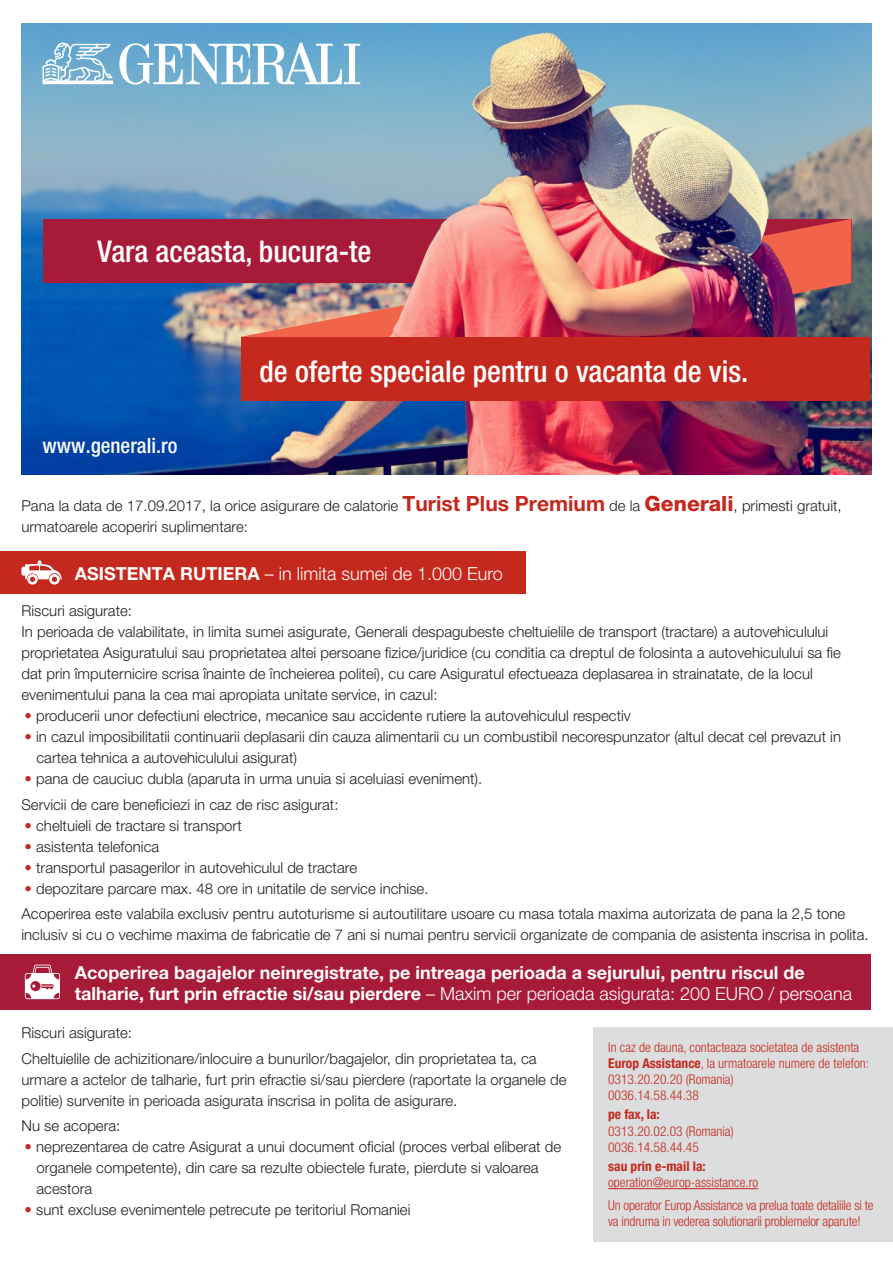
<style>
.page{position:relative;width:893px;height:1263px;background:#fff}
.page>*{position:absolute;margin:0;border:0;box-sizing:border-box;transform-origin:0 0}
.t1{font:500 condensed 30px "Helvetica Neue LT Pro";color:#fff}
.t2{font:500 condensed 21px "Helvetica Neue LT Pro";color:#fff}
.t3{font:700 18px/21.6px "Helvetica Neue LT Pro";color:#fff}
.t4{font:300 18px "Helvetica Neue LT Pro";color:#fff}
.t5{font:300 15px/21px "Helvetica Neue LT Pro";color:#231f20}
.t6{font:300 condensed 13.5px/16.2px "Helvetica Neue LT Pro";color:#c5281c}
.t7{font:700 condensed 13.5px "Helvetica Neue LT Pro";color:#c5281c}
.s1{font-weight:700;font-size:21px;color:#c5281c}
.s2{font-weight:800;font-size:21px;color:#c5281c}
.s3{font-weight:700}
.s4{color:#c5281c}
.s5{font-weight:300}
</style>
<div class="page">
<img style="left:21px;top:24px;width:851px;height:450px">
<div style="left:43px;top:219px;width:808px;height:64px;background:#a81b38"></div>
<img style="left:241px;top:219px;width:610px;height:179px">
<div style="left:242px;top:337px;width:628px;height:63px;background:#c5281c"></div>
<svg style="left:119px;top:43px;width:241px;height:42px"></svg>
<svg style="left:43px;top:42px;width:70px;height:42px"></svg>
<div style="left:0;top:551px;width:525px;height:43px;background:#c5281c"></div>
<div style="left:0;top:954px;width:870px;height:56px;background:#a81b38"></div>
<div style="left:21px;top:566px;width:5px;height:10px;background:#fff;border-radius:2px"></div>
<svg style="left:25px;top:561px;width:37px;height:24px"></svg>
<svg style="left:25px;top:965px;width:35px;height:34px"></svg>
<div style="left:594px;top:1027px;width:299px;height:215px;background:#dcddde"></div>
<hr style="left:608px;top:1188px;width:150px;height:1px;background:#c5281c">
<h1 class="t1" style="left:98px;top:233px;width:275px">Vara aceasta, bucura-te</h1>
<h1 class="t1" style="left:260px;top:354px;width:490px">de oferte speciale pentru o vacanta de vis.</h1>
<h2 class="t2" style="left:43px;top:433px;width:136px">www.generali.ro</h2>
<p class="t5" style="left:22px;top:495px;width:822px">Pana la data de 17.09.2017, la orice asigurare de calatorie <span class="s1">Turist Plus Premium</span> de la <span class="s2">Generali</span>, primesti gratuit, urmatoarele acoperiri suplimentare:</p>
<p class="t4" style="left:75px;top:562px;width:430px"><span class="s3">ASISTENTA RUTIERA</span> – in limita sumei de 1.000 Euro</p>
<p class="t5" style="left:22px;top:600px;width:821px">Riscuri asigurate:<br>In perioada de valabilitate, in limita sumei asigurate, Generali despagubeste cheltuielile de transport (tractare) a autovehiculului proprietatea Asiguratului sau proprietatea altei persoane fizice/juridice (cu conditia ca dreptul de folosinta a autovehiculului sa fie dat prin împuternicire scrisa înainte de încheierea politei), cu care Asiguratul efectueaza deplasarea in strainatate, de la locul evenimentului pana la cea mai apropiata unitate service, in cazul:</p>
<p class="t5" style="left:25px;top:705px;width:608px"><span class="s4">•</span> producerii unor defectiuni electrice, mecanice sau accidente rutiere la autovehiculul respectiv</p>
<p class="t5" style="left:37px;top:726px;width:806px;text-indent:-12px"><span class="s4">•</span> in cazul imposibilitatii continuarii deplasarii din cauza alimentarii cu un combustibil necorespunzator (altul decat cel prevazut in cartea tehnica a autovehiculului asigurat)</p>
<p class="t5" style="left:22px;top:766px;width:462px;line-height:25.5px"><span class="s4">•</span> pana de cauciuc dubla (aparuta in urma unuia si aceluiasi eveniment).<br>Servicii de care beneficiezi in caz de risc asigurat:</p>
<p class="t5" style="left:25px;top:815px;width:219px"><span class="s4">•</span> cheltuieli de tractare si transport</p>
<p class="t5" style="left:25px;top:836px;width:136px"><span class="s4">•</span> asistenta telefonica</p>
<p class="t5" style="left:25px;top:857px;width:334px"><span class="s4">•</span> transportul pasagerilor in autovehiculul de tractare</p>
<p class="t5" style="left:22px;top:875px;width:825px;line-height:25.5px"><span class="s4">•</span> depozitare parcare max. 48 ore in unitatile de service inchise.<br>Acoperirea este valabila exclusiv pentru autoturisme si autoutilitare usoare cu masa totala maxima autorizata de pana la 2,5 tone</p>
<p class="t5" style="left:22px;top:924px;width:849px">inclusiv si cu o vechime maxima de fabricatie de 7 ani si numai pentru servicii organizate de compania de asistenta inscrisa in polita.</p>
<p class="t3" style="left:75px;top:961px;width:779px">Acoperirea bagajelor neinregistrate, pe intreaga perioada a sejurului, pentru riscul de talharie, furt prin efractie si/sau pierdere <span class="s5">– Maxim per perioada asigurata: 200 EURO / persoana</span></p>
<p class="t6" style="left:608px;top:1039px;width:262px">In caz de dauna, contacteaza societatea de asistenta <span class="s3">Europ Assistance</span>, la urmatoarele numere de telefon:<br>0313.20.20.20 (Romania)<br>0036.14.58.44.38</p>
<p class="t7" style="left:608px;top:1106px;width:53px">pe fax, la:</p>
<p class="t6" style="left:608px;top:1123px;width:127px">0313.20.02.03 (Romania)<br>0036.14.58.44.45</p>
<p class="t7" style="left:608px;top:1158px;width:99px">sau prin e-mail la:</p>
<p class="t6" style="left:608px;top:1171px;width:267px;line-height:22.2px">operation@europ-assistance.ro<br>Un operator Europ Assistance va prelua toate detaliile si te</p>
<p class="t6" style="left:608px;top:1213px;width:254px">va indruma in vederea solutionarii problemelor aparute!</p>
<p class="t5" style="left:22px;top:1020px;width:517px;line-height:25.5px">Riscuri asigurate:<br>Cheltuielile de achizitionare/inlocuire a bunurilor/bagajelor, din proprietatea ta, ca</p>
<p class="t5" style="left:22px;top:1068px;width:546px">urmare a actelor de talharie, furt prin efractie si/sau pierdere (raportate la organele de politie) survenite in perioada asigurata inscrisa in polita de asigurare.</p>
<p class="t5" style="left:22px;top:1115px;width:100px">Nu se acopera:</p>
<p class="t5" style="left:37px;top:1136px;width:526px;text-indent:-12px"><span class="s4">•</span> neprezentarea de catre Asigurat a unui document oficial (proces verbal eliberat de organele competente), din care sa rezulte obiectele furate, pierdute si valoarea acestora</p>
<p class="t5" style="left:25px;top:1199px;width:387px"><span class="s4">•</span> sunt excluse evenimentele petrecute pe teritoriul Romaniei</p>
</div>
